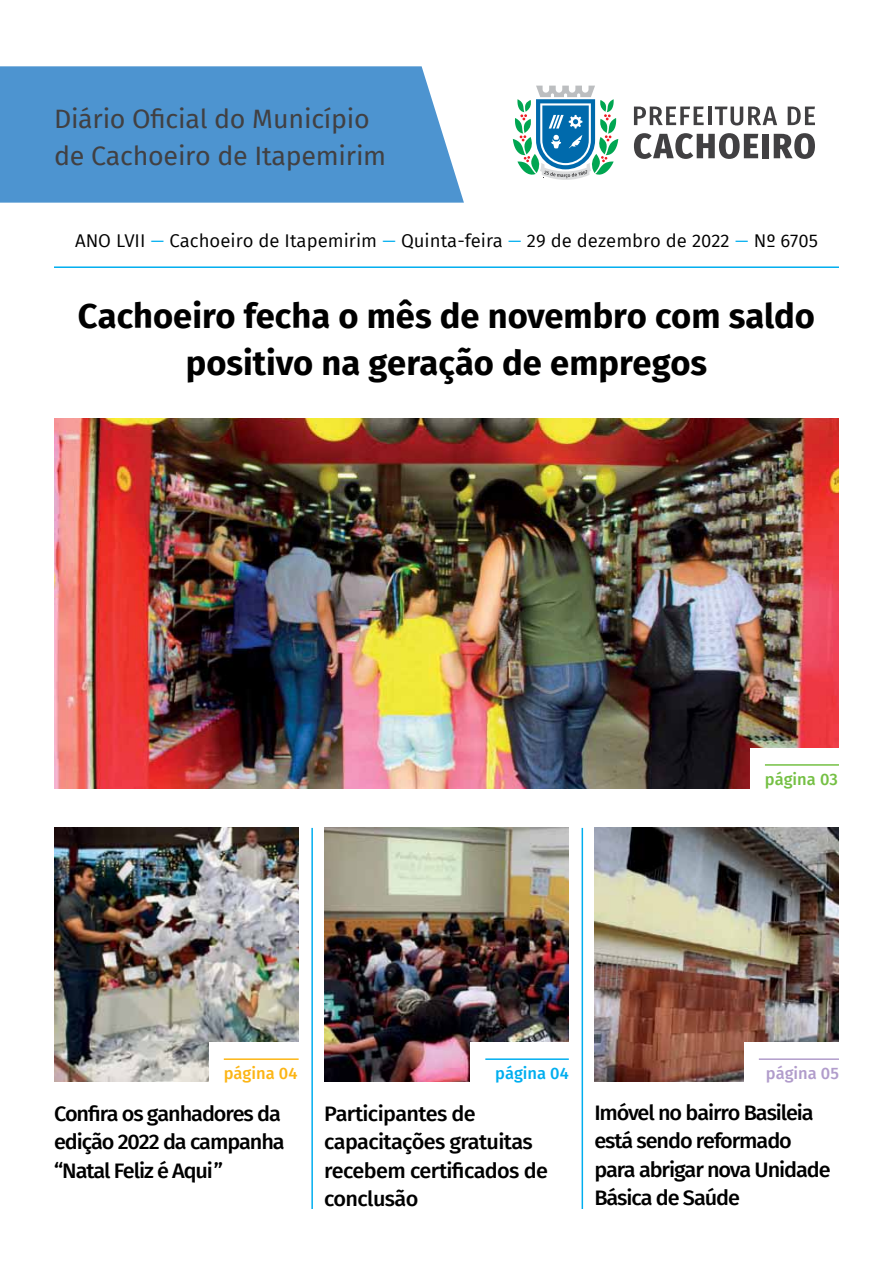
<style>
.page{position:relative;width:893px;height:1263px;background:#fff}
.page>*{position:absolute;margin:0;border:0;box-sizing:border-box;transform-origin:0 0}
.t1{font:700 34.5px/46.5px "Fira Sans";color:#000;text-align:center}
.t2{font:25.95px/37.5px "Fira Sans";letter-spacing:-.01em;color:#414042}
.t3{font:500 21px/28.5px "Fira Sans";letter-spacing:-.05em;color:#000}
.t4{font:500 21px/28.5px "Fira Sans";letter-spacing:-.03em;color:#000}
.t5{font:18px "Fira Sans";color:#000}
.t6{font:500 16.5px "Fira Sans";color:#75c044}
.t7{font:500 16.5px "Fira Sans";color:#fcb515}
.t8{font:500 16.5px "Fira Sans";color:#00aeef}
.t9{font:500 16.5px "Fira Sans";color:#b19ccb}
.s1{color:#00aeef}
</style>
<div class="page">
<div style="left:0;top:66px;width:464px;height:137px;background:#4d94d0"></div>
<svg style="left:513px;top:86px;width:105px;height:94px"></svg>
<svg style="left:634px;top:107px;width:70px;height:18px"></svg>
<hr style="left:708px;top:107px;width:3px;height:18px;background:#414042">
<svg style="left:715px;top:107px;width:62px;height:19px"></svg>
<svg style="left:788px;top:107px;width:27px;height:18px"></svg>
<svg style="left:634px;top:133px;width:124px;height:26px"></svg>
<div style="left:762px;top:134px;width:7px;height:24px;background:#414042"></div>
<svg style="left:774px;top:133px;width:41px;height:26px"></svg>
<img style="left:54px;top:418px;width:785px;height:371px">
<div style="left:750px;top:748px;width:102px;height:41px;background:#fff"></div>
<hr style="left:765px;top:764px;width:74px;height:2px;background:#75c044">
<img style="left:594px;top:828px;width:245px;height:253px">
<img style="left:54px;top:828px;width:245px;height:253px">
<img style="left:324px;top:828px;width:245px;height:253px">
<div style="left:209px;top:1042px;width:102px;height:41px;background:#fff"></div>
<hr style="left:224px;top:1058px;width:75px;height:2px;background:#fcb515">
<div style="left:470px;top:1042px;width:112px;height:41px;background:#fff"></div>
<hr style="left:485px;top:1058px;width:84px;height:2px;background:#00aeef">
<hr style="left:311px;top:828px;width:2px;height:381px;background:#00aeef">
<hr style="left:582px;top:828px;width:1px;height:381px;background:#00aeef">
<div style="left:744px;top:1042px;width:108px;height:41px;background:#fff"></div>
<hr style="left:759px;top:1058px;width:80px;height:2px;background:#b19ccb">
<hr style="left:54px;top:266px;width:785px;height:2px;background:#00aeef">
<p class="t2" style="left:54px;top:99px;width:334px">Diário Oficial do Município de Cachoeiro de Itapemirim</p>
<p class="t5" style="left:75px;top:227px;width:744px">ANO LVII <span class="s1">–</span> Cachoeiro de Itapemirim <span class="s1">–</span> Quinta-feira <span class="s1">–</span> 29 de dezembro de 2022 <span class="s1">–</span> Nº 6705</p>
<h1 class="t1" style="left:78px;top:291px;width:739px">Cachoeiro fecha o mês de novembro com saldo positivo na geração de empregos</h1>
<p class="t6" style="left:765px;top:766px;width:74px">página 03</p>
<p class="t7" style="left:224px;top:1060px;width:75px">página 04</p>
<p class="t3" style="left:54px;top:1098px;width:232px">Confira os ganhadores da edição 2022 da campanha “Natal Feliz é Aqui”</p>
<p class="t8" style="left:495px;top:1060px;width:75px">página 04</p>
<p class="t9" style="left:766px;top:1060px;width:75px">página 05</p>
<p class="t4" style="left:324px;top:1098px;width:225px">Participantes de capacitações gratuitas recebem certificados de conclusão</p>
<p class="t3" style="left:594px;top:1097px;width:238px">Imóvel no bairro Basileia está sendo reformado para abrigar nova Unidade<br>Básica de Saúde</p>
</div>
